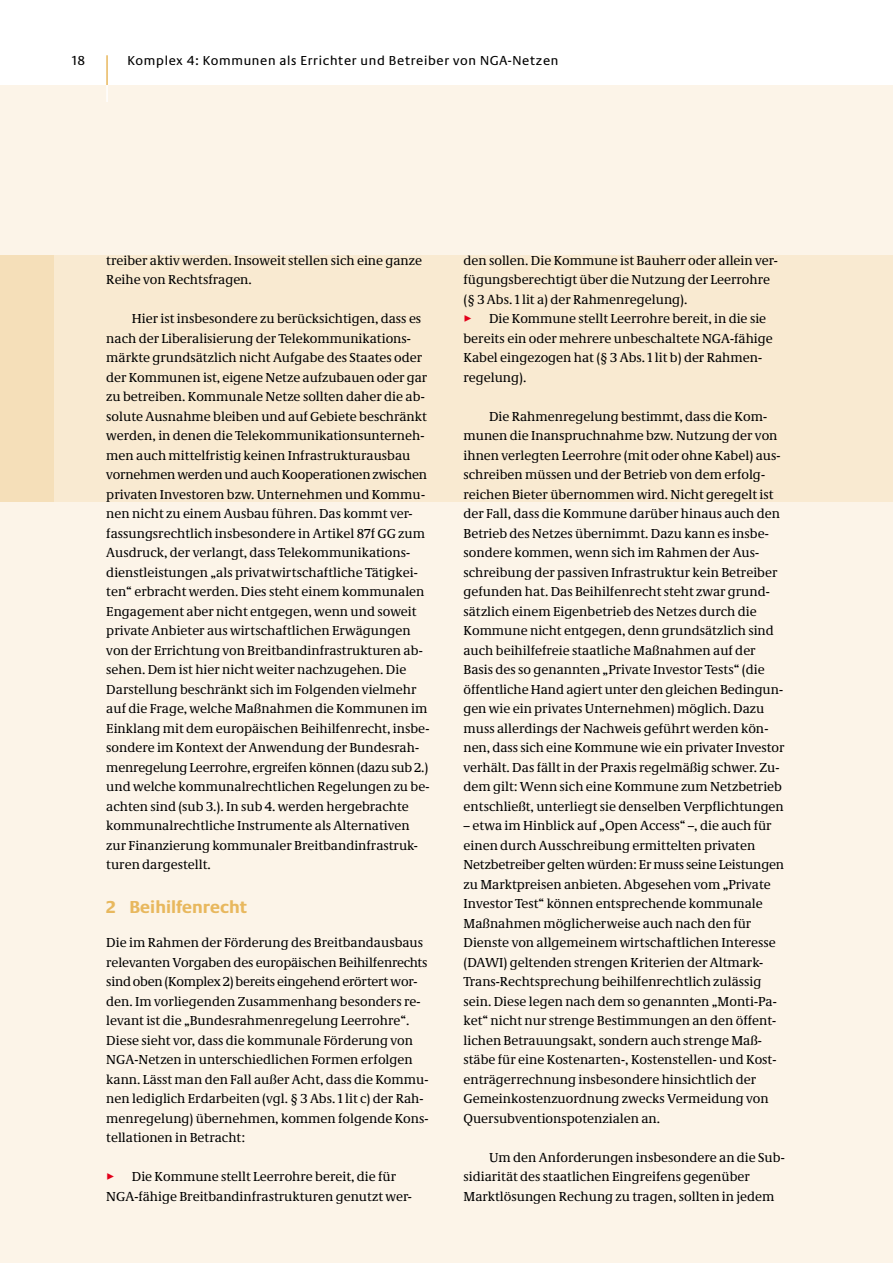
<style>
.page{position:relative;width:893px;height:1263px;background:#fff}
.page>*{position:absolute;margin:0;border:0;box-sizing:border-box;transform-origin:0 0}
.t1{font:700 18px "Neue Praxis";color:#e8b85e}
.t2{font:13.5px/19.5px "Neue Demos";color:#000}
.t3{font:13.5px "Neue Praxis";letter-spacing:.05em;color:#000}
.s1{color:#e2001a}
</style>
<div class="page">
<div style="left:0;top:85px;width:893px;height:1178px;background:#fcf4e8"></div>
<div style="left:0;top:255px;width:893px;height:247px;background:#f9ead1"></div>
<div style="left:0;top:255px;width:53px;height:247px;background:#f5dfb9"></div>
<hr style="left:106px;top:55px;width:2px;height:30px;background:#e8b85e">
<svg style="left:106px;top:85px;width:2px;height:17px"></svg>
<p class="t3" style="left:72px;top:53px;width:14px">18</p>
<p class="t3" style="left:128px;top:53px;width:432px">Komplex 4: Kommunen als Errichter und Betreiber von NGA-Netzen</p>
<p class="t2" style="left:106px;top:250px;width:317px">treiber aktiv werden. Insoweit stellen sich eine ganze<br>Reihe von Rechtsfragen.</p>
<p class="t2" style="left:106px;top:309px;width:325px;text-indent:26px">Hier ist insbesondere zu berücksichtigen, dass es nach der Liberalisierung der Telekommunikations&shy;märkte grundsätzlich nicht Aufgabe des Staates oder der Kommunen ist, eigene Netze aufzubauen oder gar zu betreiben. Kommunale Netze sollten daher die ab&shy;solute Ausnahme bleiben und auf Gebiete beschränkt werden, in denen die Telekommunikationsunterneh&shy;men auch mittelfristig keinen Infrastrukturausbau vornehmen werden und auch Kooperationen zwischen privaten Investoren bzw. Unternehmen und Kommu&shy;nen nicht zu einem Ausbau führen. Das kommt ver&shy;fassungsrechtlich insbesondere in Artikel 87f GG zum Ausdruck, der verlangt, dass Telekommunikations&shy;dienstleistungen „als privatwirtschaftliche Tätigkei&shy;ten“ erbracht werden. Dies steht einem kommunalen Engagement aber nicht entgegen, wenn und soweit private Anbieter aus wirtschaftlichen Erwägungen von der Errichtung von Breitbandinfrastrukturen ab&shy;sehen. Dem ist hier nicht weiter nachzugehen. Die Darstellung beschränkt sich im Folgenden vielmehr auf die Frage, welche Maßnahmen die Kommunen im Einklang mit dem europäischen Beihilfenrecht, insbe&shy;sondere im Kontext der Anwendung der Bundesrah&shy;menregelung Leerrohre, ergreifen können (dazu sub 2.) und welche kommunalrechtlichen Regelungen zu be&shy;achten sind (sub 3.). In sub 4. werden hergebrachte kommunalrechtliche Instrumente als Alternativen zur Finanzierung kommunaler Breitbandinfrastruk&shy;turen dargestellt.</p>
<h1 class="t1" style="left:106px;top:896px;width:143px">2 Beihilfenrecht</h1>
<p class="t2" style="left:106px;top:933px;width:324px">Die im Rahmen der Förderung des Breitbandausbaus relevanten Vorgaben des europäischen Beihilfenrechts sind oben (Komplex 2) bereits eingehend erörtert wor&shy;den. Im vorliegenden Zusammenhang besonders re&shy;levant ist die „Bundesrahmenregelung Leerrohre“.<br>Diese sieht vor, dass die kommunale Förderung von NGA-Netzen in unterschiedlichen Formen erfolgen kann. Lässt man den Fall außer Acht, dass die Kommu&shy;nen lediglich Erdarbeiten (vgl. § 3 Abs. 1 lit c) der Rah&shy;menregelung) übernehmen, kommen folgende Kons&shy;tellationen in Betracht:</p>
<p class="t2" style="left:106px;top:1167px;width:307px"><span class="s1">✓</span> Die Kommune stellt Leerrohre bereit, die für<br>NGA-fähige Breitbandinfrastrukturen genutzt wer-</p>
<p class="t2" style="left:463px;top:250px;width:316px">den sollen. Die Kommune ist Bauherr oder allein ver&shy;fügungsberechtigt über die Nutzung der Leerrohre (§ 3 Abs. 1 lit a) der Rahmenregelung).</p>
<p class="t2" style="left:463px;top:309px;width:311px"><span class="s1">✓</span> Die Kommune stellt Leerrohre bereit, in die sie bereits ein oder mehrere unbeschaltete NGA-fähige Kabel eingezogen hat (§ 3 Abs. 1 lit b) der Rahmen&shy;regelung).</p>
<p class="t2" style="left:463px;top:406px;width:322px;text-indent:26px">Die Rahmenregelung bestimmt, dass die Kom&shy;munen die Inanspruchnahme bzw. Nutzung der von ihnen verlegten Leerrohre (mit oder ohne Kabel) aus&shy;schreiben müssen und der Betrieb von dem erfolg&shy;reichen Bieter übernommen wird. Nicht geregelt ist der Fall, dass die Kommune darüber hinaus auch den Betrieb des Netzes übernimmt. Dazu kann es insbe&shy;sondere kommen, wenn sich im Rahmen der Aus&shy;schreibung der passiven Infrastruktur kein Betreiber gefunden hat. Das Beihilfenrecht steht zwar grund&shy;sätzlich einem Eigenbetrieb des Netzes durch die Kommune nicht entgegen, denn grundsätzlich sind auch beihilfefreie staatliche Maßnahmen auf der Basis des so genannten „Private Investor Tests“ (die öffentliche Hand agiert unter den gleichen Bedingun&shy;gen wie ein privates Unternehmen) möglich. Dazu muss allerdings der Nachweis geführt werden kön&shy;nen, dass sich eine Kommune wie ein privater Investor verhält. Das fällt in der Praxis regelmäßig schwer. Zu&shy;dem gilt: Wenn sich eine Kommune zum Netzbetrieb entschließt, unterliegt sie denselben Verpflichtungen</p>
<p class="t2" style="left:463px;top:816px;width:322px">– etwa im Hinblick auf „Open Access“ –, die auch für einen durch Ausschreibung ermittelten privaten Netzbetreiber gelten würden: Er muss seine Leistungen zu Marktpreisen anbieten. Abgesehen vom „Private Investor Test“ können entsprechende kommunale Maßnahmen möglicherweise auch nach den für Dienste von allgemeinem wirtschaftlichen Interesse (DAWI) geltenden strengen Kriterien der Altmark-Trans-Rechtsprechung beihilfenrechtlich zulässig sein. Diese legen nach dem so genannten „Monti-Pa&shy;ket“ nicht nur strenge Bestimmungen an den öffent&shy;lichen Betrauungsakt, sondern auch strenge Maß&shy;stäbe für eine Kostenarten-, Kostenstellen- und Kost&shy;enträgerrechnung insbesondere hinsichtlich der Gemeinkostenzuordnung zwecks Vermeidung von Quersubventionspotenzialen an.</p>
<p class="t2" style="left:463px;top:1147px;width:323px;text-indent:26px">Um den Anforderungen insbesondere an die Sub&shy;sidiarität des staatlichen Eingreifens gegenüber<br>Marktlösungen Rechung zu tragen, sollten in jedem</p>
</div>
